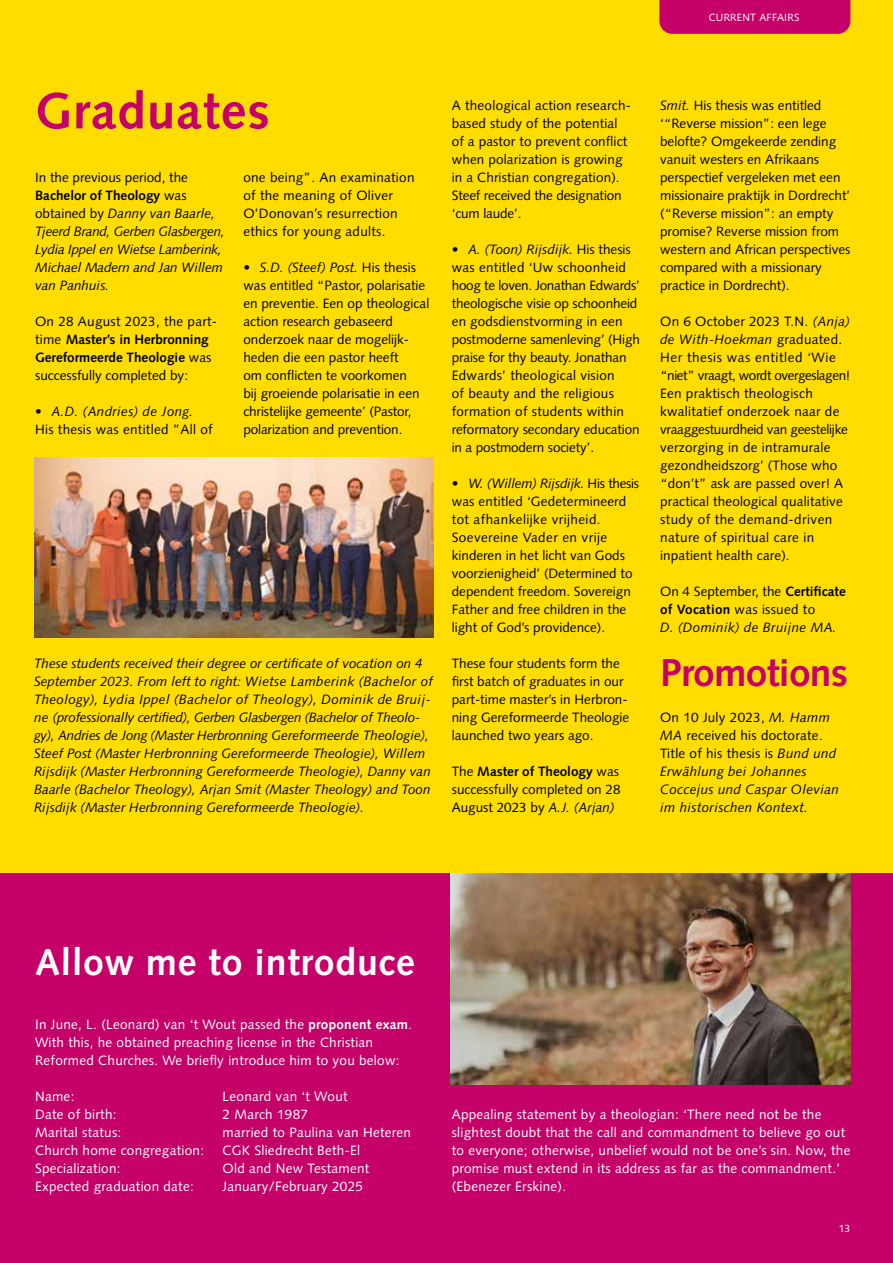
<style>
.page{position:relative;width:893px;height:1263px;background:#fff}
.page>*{position:absolute;margin:0;border:0;box-sizing:border-box;transform-origin:0 0}
.t1{font:700 51px "Syntax LT Std";letter-spacing:.02em;color:#c50068}
.t2{font:700 39px "Syntax LT Std";letter-spacing:-.02em;color:#c50068}
.t3{font:700 37.5px "Syntax LT Std";letter-spacing:.02em;color:#fff}
.t4{font:13.5px/18px "Syntax LT Std";color:#000}
.t5{font:13.5px/18px "Syntax LT Std";letter-spacing:.02em;color:#fff}
.t6{font:italic 13.5px/18px "Syntax LT Std";color:#000}
.t7{font:italic 13.5px/18px "Syntax LT Std";letter-spacing:-.02em;color:#000}
.t8{font:13.5px/18px "Syntax LT Std";letter-spacing:.02em;color:#000}
.t9{font:italic 13.5px/18px "Syntax LT Std";letter-spacing:.02em;color:#000}
.t10{font:10.5px "Syntax LT Std";letter-spacing:.02em;color:#fff}
.s1{font-style:normal}
.s2{font-weight:700;font-style:normal}
.s3{font-weight:700}
.s4{font-style:italic}
</style>
<div class="page">
<div style="left:0;top:872px;width:893px;height:391px;background:#c50068"></div>
<img style="left:451px;top:872px;width:399px;height:212px">
<div style="left:0;top:0;width:893px;height:872px;background:#fd0"></div>
<img style="left:34px;top:458px;width:400px;height:180px">
<div style="left:659px;top:0;width:191px;height:34px;background:#c50068"></div>
<p class="t10" style="left:709px;top:11px;width:92px">CURRENT AFFAIRS</p>
<h1 class="t1" style="left:35px;top:82px;width:236px">Graduates</h1>
<p class="t7" style="left:35px;top:169px;width:191px"><span class="s1">In the previous period, the<br></span><span class="s2">Bachelor of Theology</span> <span class="s1">was obtained by</span> Danny van Baarle,<br>Tjeerd Brand, Gerben Glasbergen,<br>Lydia Ippel en Wietse Lamberink,<br>Michael Madern and Jan Willem van Panhuis.</p>
<p class="t4" style="left:35px;top:313px;width:184px">On 28 August 2023, the part&shy;time <span class="s3">Master’s in Herbronning<br>Gereformeerde Theologie</span> was successfully completed by:</p>
<p class="t8" style="left:35px;top:403px;width:179px">• <span class="s4">A.D. (Andries) de Jong.<br></span>His thesis was entitled ”All of</p>
<p class="t8" style="left:243px;top:169px;width:173px">one being”. An examination of the meaning of Oliver<br>O’Donovan’s resurrection ethics for young adults.</p>
<p class="t4" style="left:243px;top:259px;width:187px">• <span class="s4">S.D. (Steef) Post.</span> His thesis was entitled “Pastor, polarisatie en preventie. Een op theological action research gebaseerd onderzoek naar de mogelijk&shy;heden die een pastor heeft<br>om conflicten te voorkomen<br>bij groeiende polarisatie in een christelijke gemeente’ (Pastor, polarization and prevention.</p>
<p class="t6" style="left:34px;top:655px;width:400px">These students received their degree or certificate of vocation on 4<br>September 2023. From left to right: Wietse Lamberink (Bachelor of Theology), Lydia Ippel (Bachelor of Theology), Dominik de Bruij&shy;ne (professionally certified), Gerben Glasbergen (Bachelor of Theolo&shy;gy), Andries de Jong (Master Herbronning Gereformeerde Theologie), Steef Post (Master Herbronning Gereformeerde Theologie), Willem Rijsdijk (Master Herbronning Gereformeerde Theologie), Danny van Baarle (Bachelor Theology), Arjan Smit (Master Theology) and Toon Rijsdijk (Master Herbronning Gereformeerde Theologie).</p>
<p class="t4" style="left:452px;top:97px;width:181px">A theological action research&shy;based study of the potential of a pastor to prevent conflict when polarization is growing in a Christian congregation).<br>Steef received the designation ‘cum laude’.</p>
<p class="t4" style="left:452px;top:241px;width:190px">• <span class="s4">A. (Toon) Rijsdijk.</span> His thesis was entitled ‘Uw schoonheid hoog te loven. Jonathan Edwards’ theologische visie op schoonheid en godsdienstvorming in een postmoderne samenleving’ (High praise for thy beauty. Jonathan<br>Edwards’ theological vision<br>of beauty and the religious formation of students within reformatory secondary education in a postmodern society’.</p>
<p class="t4" style="left:452px;top:475px;width:189px">• <span class="s4">W. (Willem) Rijsdijk.</span> His thesis was entitled ‘Gedetermineerd tot afhankelijke vrijheid.<br>Soevereine Vader en vrije kinderen in het licht van Gods voorzienigheid’ (Determined to dependent freedom. Sovereign<br>Father and free children in the light of God’s providence).</p>
<p class="t4" style="left:452px;top:655px;width:179px">These four students form the first batch of graduates in our part-time master’s in Herbron&shy;ning Gereformeerde Theologie launched two years ago.</p>
<p class="t4" style="left:452px;top:763px;width:170px;text-align:justify">The <span class="s3">Master of Theology</span> was successfully completed on 28<br>August 2023 by <span class="s4">A.J. (Arjan)</span></p>
<p class="t4" style="left:660px;top:97px;width:192px"><span class="s4">Smit.</span> His thesis was entitled ‘“Reverse mission”: een lege belofte? Omgekeerde zending vanuit westers en Afrikaans perspectief vergeleken met een missionaire praktijk in Dordrecht’ (“Reverse mission”: an empty promise? Reverse mission from western and African perspectives compared with a missionary practice in Dordrecht).</p>
<p class="t4" style="left:660px;top:313px;width:192px">On 6 October 2023 T.N. <span class="s4">(Anja) de With-Hoekman</span> graduated.<br>Her thesis was entitled ‘Wie “niet” vraagt, wordt overgeslagen!<br>Een praktisch theologisch kwalitatief onderzoek naar de vraaggestuurdheid van geestelijke verzorging in de intramurale gezondheidszorg’ (Those who “don’t” ask are passed over! A practical theological qualitative study of the demand-driven nature of spiritual care in inpatient health care).</p>
<p class="t4" style="left:660px;top:582px;width:187px">On 4 September, the <span class="s3">Certificate of Vocation</span> was issued to<br><span class="s4">D. (Dominik) de Bruijne MA.</span></p>
<h2 class="t2" style="left:660px;top:651px;width:189px">Promotions</h2>
<p class="t9" style="left:660px;top:709px;width:180px"><span class="s1">On 10 July 2023,</span> M. Hamm<br>MA <span class="s1">received his doctorate.<br>Title of his thesis is</span> Bund und<br>Erwählung bei Johannes<br>Coccejus und Caspar Olevian im historischen Kontext.</p>
<h3 class="t3" style="left:35px;top:940px;width:381px">Allow me to introduce</h3>
<p class="t5" style="left:35px;top:1015px;width:378px">In June, L. (Leonard) van ‘t Wout passed the <span class="s3">proponent exam</span>.<br>With this, he obtained preaching license in the Christian<br>Reformed Churches. We briefly introduce him to you below:</p>
<p class="t5" style="left:35px;top:1087px;width:41px">Name:</p>
<p class="t5" style="left:223px;top:1087px;width:127px">Leonard van ‘t Wout</p>
<p class="t5" style="left:35px;top:1105px;width:83px">Date of birth:</p>
<p class="t5" style="left:223px;top:1105px;width:87px">2 March 1987</p>
<p class="t5" style="left:35px;top:1123px;width:88px">Marital status:</p>
<p class="t5" style="left:223px;top:1123px;width:190px">married to Paulina van Heteren</p>
<p class="t5" style="left:35px;top:1141px;width:171px">Church home congregation:</p>
<p class="t5" style="left:223px;top:1141px;width:139px">CGK Sliedrecht Beth-El</p>
<p class="t5" style="left:35px;top:1159px;width:87px">Specialization:</p>
<p class="t5" style="left:223px;top:1159px;width:148px">Old and New Testament</p>
<p class="t5" style="left:35px;top:1177px;width:160px">Expected graduation date:</p>
<p class="t5" style="left:223px;top:1177px;width:142px">January/February 2025</p>
<p class="t5" style="left:452px;top:1105px;width:400px">Appealing statement by a theologian: ‘There need not be the slightest doubt that the call and commandment to believe go out to everyone; otherwise, unbelief would not be one’s sin. Now, the promise must extend in its address as far as the commandment.’ (Ebenezer Erskine).</p>
<p class="t10" style="left:839px;top:1222px;width:13px">13</p>
</div>
